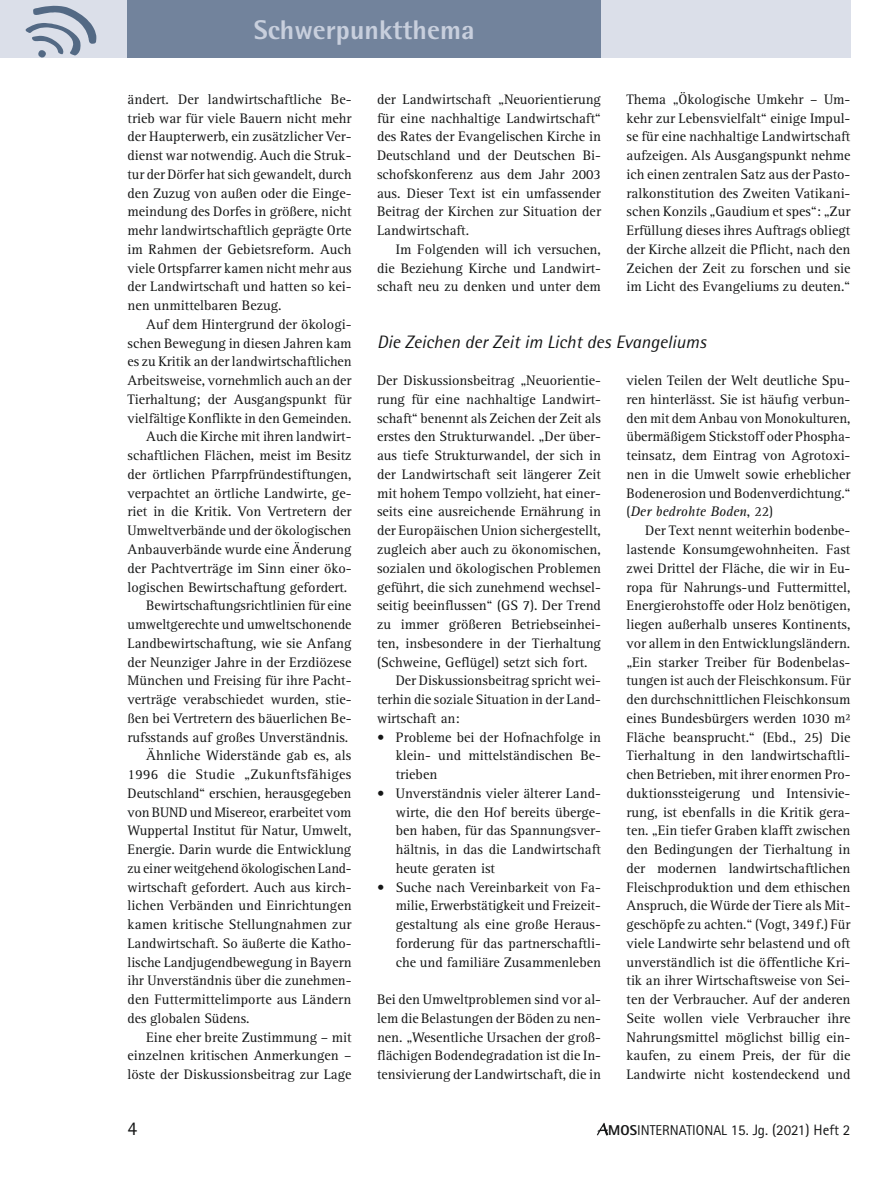
<style>
.page{position:relative;width:893px;height:1191px;background:#fff}
.page>*{position:absolute;margin:0;border:0;box-sizing:border-box;transform-origin:0 0}
.t1{font:800 27px "Rotis Semi Sans";color:#c8cfdd}
.t2{font:19.5px "Rotis Sans Serif";color:#151616}
.ZÜ01_2sp__Master{font:italic 18px "Rotis Semi Sans";color:#151616}
.t3{font:15px "Rotis Sans Serif";color:#151616}
.mE{font:14.25px/18.8px "Rotis Serif";color:#151616;text-align:justify}
.oE__Master{font:14.25px/18.8px "Rotis Serif";color:#151616;text-align:justify}
.mE__platzsparend{font:14.25px/18.8px "Rotis Serif";letter-spacing:.005em;color:#151616;text-align:justify}
.mA{font:14.25px/18.8px "Rotis Serif";color:#151616;text-align:justify}
.s1{font-style:italic}
.s2{font-weight:800;font-size:14.25px}
.s3{font-size:14.25px}
</style>
<div class="page">
<div style="left:0;top:0;width:850px;height:57px;background:#dbdfe9"></div>
<div style="left:128px;top:0;width:473px;height:57px;background:#72839c"></div>
<svg style="left:597px;top:1122px;width:11px;height:13px"></svg>
<svg style="left:25px;top:6px;width:71px;height:52px"></svg>
<h1 class="t1" style="left:254px;top:13px;width:222px">Schwerpunktthema</h1>
<p class="mE" style="left:128px;top:90px;width:225px">ändert. Der landwirtschaftliche Be&shy;trieb war für viele Bauern nicht mehr der Haupterwerb, ein zusätzlicher Ver&shy;dienst war notwendig. Auch die Struk&shy;tur der Dörfer hat sich gewandelt, durch den Zuzug von außen oder die Einge&shy;meindung des Dorfes in größere, nicht mehr landwirtschaftlich geprägte Orte im Rahmen der Gebietsreform. Auch viele Ortspfarrer kamen nicht mehr aus der Landwirtschaft und hatten so kei&shy;nen unmittelbaren Bezug.</p>
<p class="mE" style="left:128px;top:315px;width:226px;text-indent:19px">Auf dem Hintergrund der ökologi&shy;schen Bewegung in diesen Jahren kam es zu Kritik an der landwirtschaftlichen Arbeitsweise, vornehmlich auch an der Tierhaltung; der Ausgangspunkt für vielfältige Konflikte in den Gemeinden.</p>
<p class="mE" style="left:128px;top:428px;width:225px;text-indent:19px">Auch die Kirche mit ihren landwirt&shy;schaftlichen Flächen, meist im Besitz der örtlichen Pfarrpfründestiftungen, verpachtet an örtliche Landwirte, ge&shy;riet in die Kritik. Von Vertretern der Umweltverbände und der ökologischen Anbauverbände wurde eine Änderung der Pachtverträge im Sinn einer öko&shy;logischen Bewirtschaftung gefordert.</p>
<p class="mE" style="left:128px;top:596px;width:225px;text-indent:19px">Bewirtschaftungsrichtlinien für eine umweltgerechte und umweltschonende Landbewirtschaftung, wie sie Anfang der Neunziger Jahre in der Erzdiözese München und Freising für ihre Pacht&shy;verträge verabschiedet wurden, stie&shy;ßen bei Vertretern des bäuerlichen Be&shy;rufsstands auf großes Unverständnis.</p>
<p class="mE__platzsparend" style="left:128px;top:746px;width:226px;text-indent:19px">Ähnliche Widerstände gab es, als 1996 die Studie „Zukunftsfähiges Deutschland“ erschien, herausgegeben von BUND und Misereor, erarbeitet vom Wuppertal Institut für Natur, Umwelt, Energie. Darin wurde die Entwicklung zu einer weitgehend ökologischen Land&shy;wirtschaft gefordert. Auch aus kirch&shy;lichen Verbänden und Einrichtungen kamen kritische Stellungnahmen zur Landwirtschaft. So äußerte die Katho&shy;lische Landjugendbewegung in Bayern ihr Unverständnis über die zunehmen&shy;den Futtermittelimporte aus Ländern des globalen Südens.</p>
<p class="mE" style="left:128px;top:1028px;width:225px;text-indent:19px">Eine eher breite Zustimmung – mit einzelnen kritischen Anmerkungen – löste der Diskussionsbeitrag zur Lage</p>
<p class="mE" style="left:377px;top:90px;width:225px">der Landwirtschaft „Neuorientierung für eine nachhaltige Landwirtschaft“ des Rates der Evangelischen Kirche in Deutschland und der Deutschen Bi&shy;schofskonferenz aus dem Jahr 2003 aus. Dieser Text ist ein umfassender Beitrag der Kirchen zur Situation der Landwirtschaft.</p>
<p class="mE" style="left:377px;top:240px;width:225px;text-indent:19px">Im Folgenden will ich versuchen, die Beziehung Kirche und Landwirt&shy;schaft neu zu denken und unter dem</p>
<p class="mE" style="left:626px;top:90px;width:225px">Thema „Ökologische Umkehr – Um&shy;kehr zur Lebensvielfalt“ einige Impul&shy;se für eine nachhaltige Landwirtschaft aufzeigen. Als Ausgangspunkt nehme ich einen zentralen Satz aus der Pasto&shy;ralkonstitution des Zweiten Vatikani&shy;schen Konzils „Gaudium et spes“: „Zur Erfüllung dieses ihres Auftrags obliegt der Kirche allzeit die Pflicht, nach den Zeichen der Zeit zu forschen und sie im Licht des Evangeliums zu deuten.“</p>
<p class="ZÜ01_2sp__Master" style="left:377px;top:331px;width:331px">Die Zeichen der Zeit im Licht des Evangeliums</p>
<p class="oE__Master" style="left:377px;top:371px;width:225px">Der Diskussionsbeitrag „Neuorientie&shy;rung für eine nachhaltige Landwirt&shy;schaft“ benennt als Zeichen der Zeit als erstes den Strukturwandel. „Der über&shy;aus tiefe Strukturwandel, der sich in der Landwirtschaft seit längerer Zeit mit hohem Tempo vollzieht, hat einer&shy;seits eine ausreichende Ernährung in der Europäischen Union sichergestellt, zugleich aber auch zu ökonomischen, sozialen und ökologischen Problemen geführt, die sich zunehmend wechsel&shy;seitig beeinflussen“ (GS 7). Der Trend zu immer größeren Betriebseinhei&shy;ten, insbesondere in der Tierhaltung (Schweine, Geflügel) setzt sich fort.</p>
<p class="mE" style="left:377px;top:671px;width:225px;text-indent:19px">Der Diskussionsbeitrag spricht wei&shy;terhin die soziale Situation in der Land&shy;wirtschaft an:</p>
<p class="mE" style="left:396px;top:728px;width:207px;text-indent:-19px">• Probleme bei der Hofnachfolge in klein- und mittelständischen Be&shy;trieben</p>
<p class="mE" style="left:396px;top:784px;width:207px;text-indent:-19px">• Unverständnis vieler älterer Land&shy;wirte, die den Hof bereits überge&shy;ben haben, für das Spannungsver&shy;hältnis, in das die Landwirtschaft heute geraten ist</p>
<p class="mE" style="left:396px;top:878px;width:207px;text-indent:-19px">• Suche nach Vereinbarkeit von Fa&shy;milie, Erwerbstätigkeit und Freizeit&shy;gestaltung als eine große Heraus&shy;forderung für das partnerschaftli&shy;che und familiäre Zusammenleben</p>
<p class="mA" style="left:377px;top:990px;width:226px">Bei den Umweltproblemen sind vor al&shy;lem die Belastungen der Böden zu nen&shy;nen. „Wesentliche Ursachen der groß&shy;flächigen Bodendegradation ist die In&shy;tensivierung der Landwirtschaft, die in</p>
<p class="mA" style="left:626px;top:371px;width:226px">vielen Teilen der Welt deutliche Spu&shy;ren hinterlässt. Sie ist häufig verbun&shy;den mit dem Anbau von Monokulturen, übermäßigem Stickstoff oder Phospha&shy;teinsatz, dem Eintrag von Agrotoxi&shy;nen in die Umwelt sowie erheblicher Bodenerosion und Bodenverdichtung.“ (<span class="s1">Der bedrohte Boden</span>, 22)</p>
<p class="mE" style="left:626px;top:521px;width:226px;text-indent:19px">Der Text nennt weiterhin bodenbe&shy;lastende Konsumgewohnheiten. Fast zwei Drittel der Fläche, die wir in Eu&shy;ropa für Nahrungs-und Futtermittel, Energierohstoffe oder Holz benötigen, liegen außerhalb unseres Kontinents, vor allem in den Entwicklungsländern. „Ein starker Treiber für Bodenbelas&shy;tungen ist auch der Fleischkonsum. Für den durchschnittlichen Fleischkonsum eines Bundesbürgers werden 1030 m²<br>Fläche beansprucht.“ (Ebd., 25) Die Tierhaltung in den landwirtschaftli&shy;chen Betrieben, mit ihrer enormen Pro&shy;duktionssteigerung und Intensivie&shy;rung, ist ebenfalls in die Kritik gera&shy;ten. „Ein tiefer Graben klafft zwischen den Bedingungen der Tierhaltung in der modernen landwirtschaftlichen Fleischproduktion und dem ethischen Anspruch, die Würde der Tiere als Mit&shy;geschöpfe zu achten.“ (Vogt, 349f.) Für viele Landwirte sehr belastend und oft unverständlich ist die öffentliche Kri&shy;tik an ihrer Wirtschaftsweise von Sei&shy;ten der Verbraucher. Auf der anderen Seite wollen viele Verbraucher ihre Nahrungsmittel möglichst billig ein&shy;kaufen, zu einem Preis, der für die Landwirte nicht kostendeckend und</p>
<h2 class="t2" style="left:128px;top:1117px;width:11px">4</h2>
<p class="t3" style="left:608px;top:1121px;width:244px"><span class="s2">MOS</span><span class="s3">INTERNATIONAL</span> 15. Jg. (2021) Heft 2</p>
</div>
